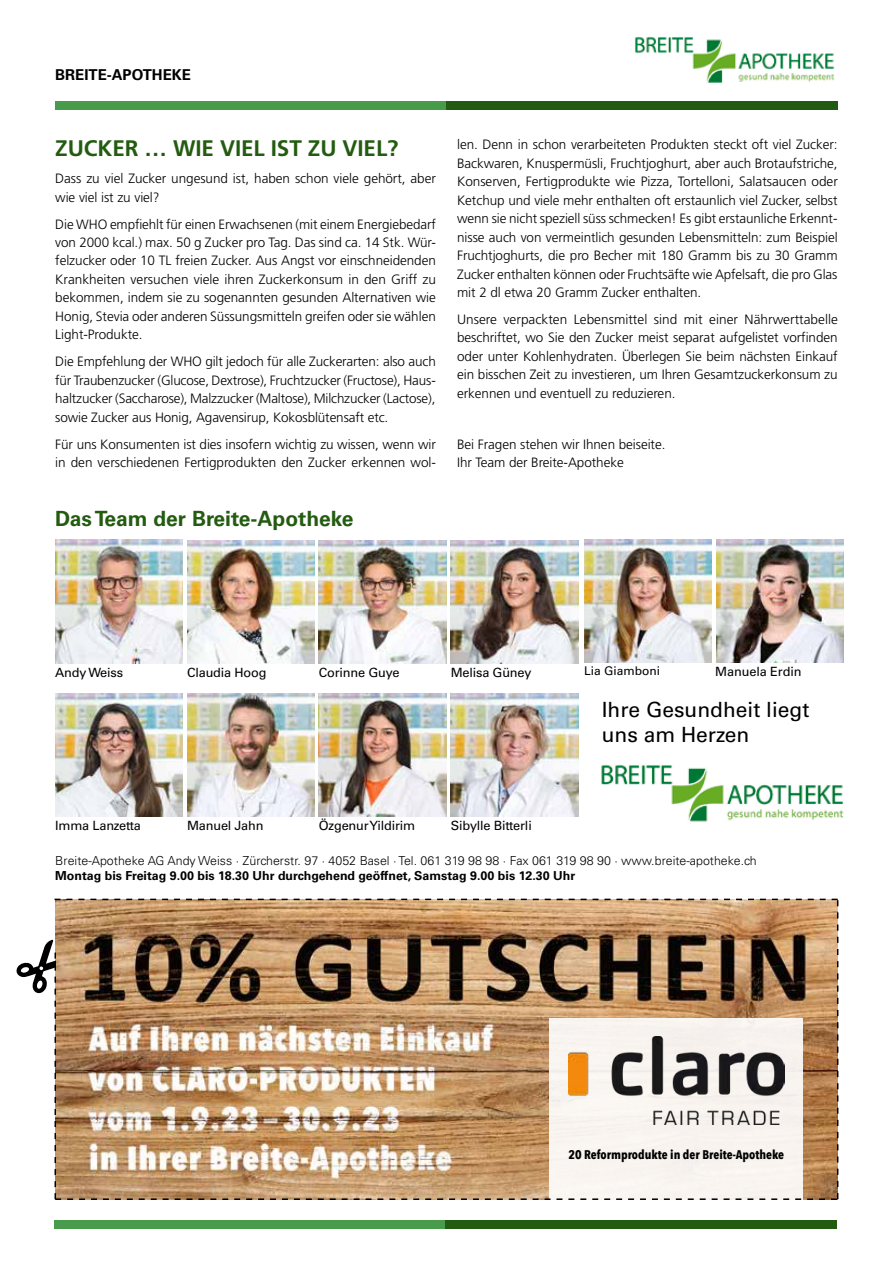
<style>
.page{position:relative;width:893px;height:1263px;background:#fff}
.page>*{position:absolute;margin:0;border:0;box-sizing:border-box;transform-origin:0 0}
.t1{font:700 22.5px "Frutiger LT Std";letter-spacing:-.005em;color:#235b10}
.t2{font:21px/25.2px "Univers LT Std";color:#000}
.t3{font:700 21px "Univers LT Std";color:#235b10}
.t4{font:700 15px "Univers LT Std";color:#000}
.t5{font:300 13.5px/18.5px "Frutiger LT Std";letter-spacing:-.005em;color:#000;text-align:justify}
.t6{font:12.75px "Univers LT Std";letter-spacing:-.015em;color:#000}
.t7{font:700 12.6px "Avenir Next Condensed";color:#000}
.t8{font:300 12.45px "Univers LT Std";color:#000}
.t9{font:700 12.45px "Univers LT Std";color:#000}
.t10{font:12px "Univers LT Std";color:#000}
</style>
<div class="page">
<div style="left:55px;top:101px;width:391px;height:8px;background:#479b4a"></div>
<div style="left:446px;top:101px;width:392px;height:8px;background:#235b10"></div>
<img style="left:635px;top:36px;width:200px;height:47px">
<div style="left:55px;top:1221px;width:391px;height:8px;background:#479b4a"></div>
<div style="left:446px;top:1221px;width:391px;height:8px;background:#235b10"></div>
<img style="left:602px;top:764px;width:241px;height:58px">
<img style="left:584px;top:540px;width:128px;height:122px">
<img style="left:187px;top:540px;width:128px;height:123px">
<img style="left:319px;top:540px;width:127px;height:123px">
<img style="left:55px;top:693px;width:128px;height:123px">
<img style="left:187px;top:693px;width:128px;height:123px">
<img style="left:716px;top:539px;width:128px;height:123px">
<img style="left:451px;top:693px;width:127px;height:123px">
<img style="left:451px;top:540px;width:127px;height:123px">
<img style="left:55px;top:540px;width:128px;height:123px">
<img style="left:319px;top:693px;width:127px;height:123px">
<img style="left:16px;top:899px;width:822px;height:301px">
<p class="t4" style="left:55px;top:66px;width:137px">BREITE-APOTHEKE</p>
<h1 class="t1" style="left:55px;top:135px;width:345px">ZUCKER … WIE VIEL IST ZU VIEL?</h1>
<p class="t5" style="left:55px;top:169px;width:382px">Dass zu viel Zucker ungesund ist, haben schon viele gehört, aber wie viel ist zu viel?</p>
<p class="t5" style="left:55px;top:215px;width:382px">Die WHO empfiehlt für einen Erwachsenen (mit einem Energiebedarf von 2000 kcal.) max. 50 g Zucker pro Tag. Das sind ca. 14 Stk. Wür&shy;felzucker oder 10 TL freien Zucker. Aus Angst vor einschneidenden Krankheiten versuchen viele ihren Zuckerkonsum in den Griff zu bekommen, indem sie zu sogenannten gesunden Alternativen wie Honig, Stevia oder anderen Süssungsmitteln greifen oder sie wählen Light-Produkte.</p>
<p class="t5" style="left:55px;top:352px;width:382px">Die Empfehlung der WHO gilt jedoch für alle Zuckerarten: also auch für Traubenzucker (Glucose, Dextrose), Fruchtzucker (Fructose), Haus&shy;haltzucker (Saccharose), Malzzucker (Maltose), Milchzucker (Lactose), sowie Zucker aus Honig, Agavensirup, Kokosblütensaft etc.</p>
<p class="t5" style="left:55px;top:435px;width:382px">Für uns Konsumenten ist dies insofern wichtig zu wissen, wenn wir in den verschiedenen Fertigprodukten den Zucker erkennen wol-</p>
<h2 class="t3" style="left:55px;top:506px;width:300px">Das Team der Breite-Apotheke</h2>
<p class="t5" style="left:457px;top:136px;width:382px">len. Denn in schon verarbeiteten Produkten steckt oft viel Zucker:<br>Backwaren, Knuspermüsli, Fruchtjoghurt, aber auch Brotaufstriche, Konserven, Fertigprodukte wie Pizza, Tortelloni, Salatsaucen oder Ketchup und viele mehr enthalten oft erstaunlich viel Zucker, selbst wenn sie nicht speziell süss schmecken! Es gibt erstaunliche Erkennt&shy;nisse auch von vermeintlich gesunden Lebensmitteln: zum Beispiel Fruchtjoghurts, die pro Becher mit 180 Gramm bis zu 30 Gramm Zucker enthalten können oder Fruchtsäfte wie Apfelsaft, die pro Glas mit 2 dl etwa 20 Gramm Zucker enthalten.</p>
<p class="t5" style="left:457px;top:310px;width:382px">Unsere verpackten Lebensmittel sind mit einer Nährwerttabelle beschriftet, wo Sie den Zucker meist separat aufgelistet vorfinden oder unter Kohlenhydraten. Überlegen Sie beim nächsten Einkauf ein bisschen Zeit zu investieren, um Ihren Gesamtzuckerkonsum zu erkennen und eventuell zu reduzieren.</p>
<p class="t5" style="left:457px;top:435px;width:210px">Bei Fragen stehen wir Ihnen beiseite.<br>Ihr Team der Breite-Apotheke</p>
<p class="t6" style="left:187px;top:665px;width:81px">Claudia Hoog</p>
<p class="t6" style="left:319px;top:665px;width:82px">Corinne Guye</p>
<p class="t10" style="left:584px;top:664px;width:78px">Lia Giamboni</p>
<p class="t6" style="left:55px;top:664px;width:69px">Andy Weiss</p>
<p class="t6" style="left:451px;top:665px;width:82px">Melisa Güney</p>
<p class="t6" style="left:715px;top:664px;width:88px">Manuela Erdin</p>
<p class="t6" style="left:55px;top:818px;width:87px">Imma Lanzetta</p>
<p class="t6" style="left:187px;top:818px;width:78px">Manuel Jahn</p>
<p class="t6" style="left:319px;top:818px;width:98px">Özgenur Yildirim</p>
<p class="t6" style="left:451px;top:818px;width:83px">Sibylle Bitterli</p>
<h2 class="t2" style="left:602px;top:697px;width:209px">Ihre Gesundheit liegt uns am Herzen</h2>
<p class="t8" style="left:55px;top:853px;width:703px">Breite-Apotheke AG Andy Weiss · Zürcherstr. 97 · 4052 Basel · Tel. 061 319 98 98 · Fax 061 319 98 90 · www.breite-apotheke.ch</p>
<p class="t9" style="left:55px;top:868px;width:521px">Montag bis Freitag 9.00 bis 18.30 Uhr durchgehend geöffnet, Samstag 9.00 bis 12.30 Uhr</p>
<p class="t7" style="left:568px;top:1146px;width:217px">20 Reformprodukte in der Breite-Apotheke</p>
</div>
